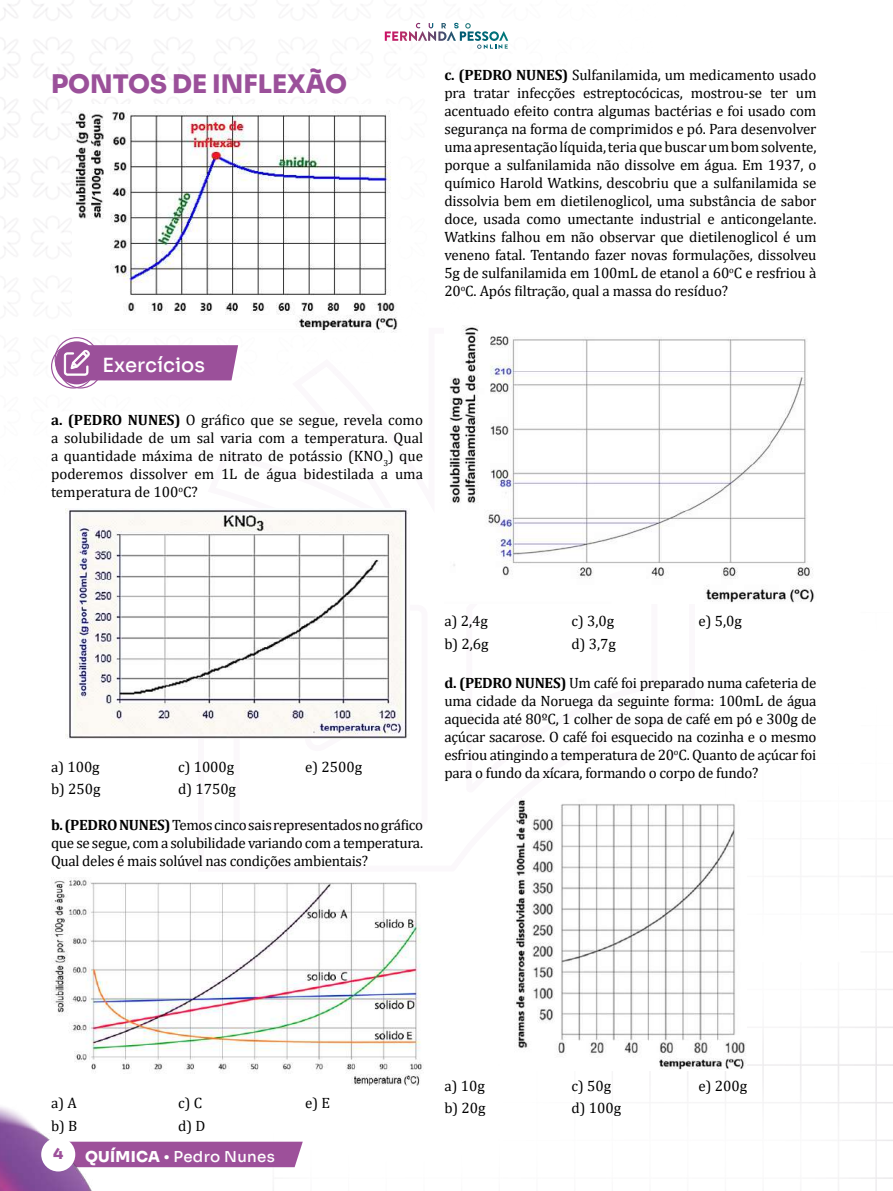
<style>
.page{position:relative;width:893px;height:1191px;background:#fff}
.page>*{position:absolute;margin:0;border:0;box-sizing:border-box;transform-origin:0 0}
.t1{font:25.5px "Sora";color:#9b509a}
.t2{font:500 19.5px "Sora";color:#fff}
.t3{font:15px/18px "Cambria";letter-spacing:-.01em;color:#000}
.t4{font:500 15px "Sora";letter-spacing:.02em;color:#fff}
.t5{font:15px "Sora";color:#9d509a}
.s1{font-weight:700}
.s2{font-weight:400}
.s3{font-family:"Bagatela";font-weight:700}
</style>
<div class="page">
<svg style="left:409px;top:23px;width:99px;height:26px"></svg>
<div style="left:131px;top:1141px;width:172px;height:26px;background:#9d509a"></div>
<img style="left:0;top:1106px;width:131px;height:85px">
<div style="left:44px;top:1140px;width:28px;height:28px;background:#fff;border-radius:50%"></div>
<div style="left:41px;top:1137px;width:34px;height:34px;border:6px solid #fff;border-radius:50%"></div>
<img style="left:73px;top:111px;width:325px;height:221px">
<svg style="left:51px;top:337px;width:187px;height:51px"></svg>
<img style="left:65px;top:508px;width:343px;height:230px">
<img style="left:51px;top:877px;width:371px;height:209px">
<img style="left:449px;top:325px;width:366px;height:278px">
<img style="left:515px;top:798px;width:231px;height:272px">
<h1 class="t1" style="left:51px;top:63px;width:298px">PONTOS DE INFLEXÃO</h1>
<p class="t3" style="left:444px;top:66px;width:374px;text-align:justify"><span class="s1">c. (PEDRO NUNES)</span> Sulfanilamida, um medicamento usado pra tratar infecções estreptocócicas, mostrou-se ter um acentuado efeito contra algumas bactérias e foi usado com segurança na forma de comprimidos e pó. Para desenvolver uma apresentação líquida, teria que buscar um bom solvente, porque a sulfanilamida não dissolve em água. Em 1937, o químico Harold Watkins, descobriu que a sulfanilamida se dissolvia bem em dietilenoglicol, uma substância de sabor doce, usada como umectante industrial e anticongelante.<br>Watkins falhou em não observar que dietilenoglicol é um veneno fatal. Tentando fazer novas formulações, dissolveu 5g de sulfanilamida em 100mL de etanol a 60<sup>o</sup>C e resfriou à 20<sup>o</sup>C. Após filtração, qual a massa do resíduo?</p>
<h2 class="t2" style="left:103px;top:349px;width:104px">Exercícios</h2>
<p class="t3" style="left:51px;top:410px;width:374px;text-align:justify"><span class="s1">a. (PEDRO NUNES)</span> O gráfico que se segue, revela como a solubilidade de um sal varia com a temperatura. Qual a quantidade máxima de nitrato de potássio (KNO<sub>3</sub>) que poderemos dissolver em 1L de água bidestilada a uma temperatura de 100<sup>o</sup>C?</p>
<p class="t3" style="left:51px;top:755px;width:51px;line-height:22.2px">a) 100g b) 250g</p>
<p class="t3" style="left:178px;top:755px;width:60px;line-height:22.2px">c) 1000g d) 1750g</p>
<p class="t3" style="left:305px;top:757px;width:58px">e) 2500g</p>
<p class="t3" style="left:51px;top:815px;width:374px;text-align:justify"><span class="s1">b. (PEDRO NUNES)</span> Temos cinco sais representados no gráfico que se segue, com a solubilidade variando com a temperatura.<br>Qual deles é mais solúvel nas condições ambientais?</p>
<p class="t3" style="left:444px;top:610px;width:46px;line-height:22.2px">a) 2,4g b) 2,6g</p>
<p class="t3" style="left:571px;top:610px;width:46px;line-height:22.2px">c) 3,0g d) 3,7g</p>
<p class="t3" style="left:698px;top:612px;width:45px">e) 5,0g</p>
<p class="t3" style="left:444px;top:673px;width:374px;text-align:justify"><span class="s1">d. (PEDRO NUNES)</span> Um café foi preparado numa cafeteria de uma cidade da Noruega da seguinte forma: 100mL de água aquecida até 80ºC, 1 colher de sopa de café em pó e 300g de açúcar sacarose. O café foi esquecido na cozinha e o mesmo esfriou atingindo a temperatura de 20<sup>o</sup>C. Quanto de açúcar foi para o fundo da xícara, formando o corpo de fundo?</p>
<p class="t3" style="left:51px;top:1092px;width:28px;line-height:22.2px">a) A b) B</p>
<p class="t3" style="left:178px;top:1092px;width:29px;line-height:22.2px">c) C d) D</p>
<p class="t3" style="left:305px;top:1094px;width:26px">e) E</p>
<p class="t5" style="left:53px;top:1141px;width:12px">4</p>
<p class="t4" style="left:85px;top:1143px;width:191px"><span class="s2">QUÍMICA</span> <span class="s3">•</span> Pedro Nunes</p>
<p class="t3" style="left:444px;top:1074px;width:43px;line-height:22.2px">a) 10g b) 20g</p>
<p class="t3" style="left:571px;top:1074px;width:51px;line-height:22.2px">c) 50g d) 100g</p>
<p class="t3" style="left:698px;top:1076px;width:50px">e) 200g</p>
</div>
